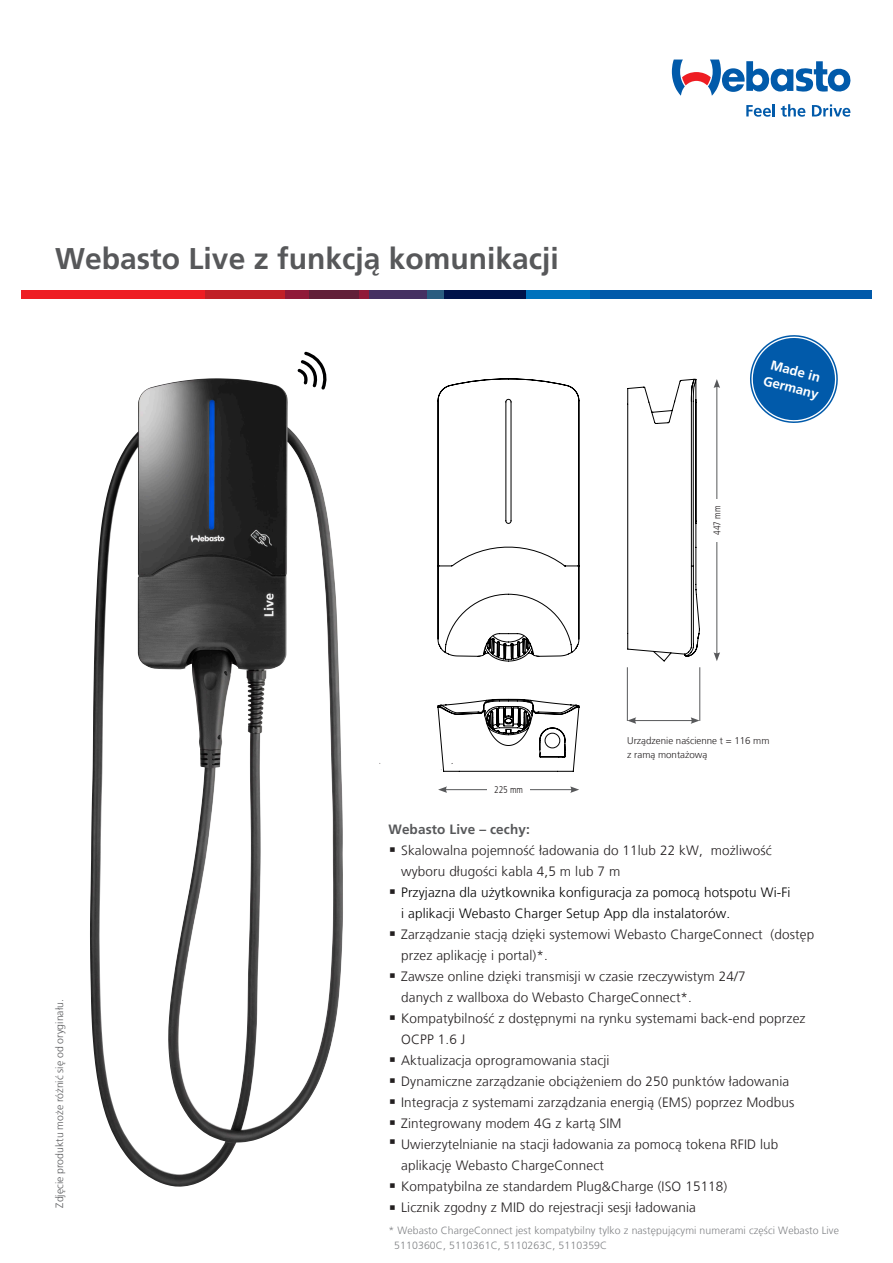
<style>
.page{position:relative;width:893px;height:1263px;background:#fff}
.page>*{position:absolute;margin:0;border:0;box-sizing:border-box;transform-origin:0 0}
.Headline_20pt{font:700 30px "Frutiger LT Com";color:#57585a}
.t1{font:300 13.5px/21px "Frutiger LT Com";letter-spacing:.01em;color:#231f20}
.t2{font:300 13.5px/21px "Frutiger LT Com";letter-spacing:.01em;color:#000}
.t3{font:700 13.5px "Frutiger LT Com";letter-spacing:.01em;color:#57585a}
.t4{font:700 13.35px/17.2px "Frutiger";color:#fff}
.t5{font:300 10.5px "Frutiger LT Com";letter-spacing:.01em;color:#808285}
.Overline_Table_bold{font:300 10.5px "Frutiger LT Com";color:#57585a}
.t6{font:300 10.5px "Frutiger";letter-spacing:.01em;color:#808285}
._05_Table_Copy_right{font:300 9.75px/13.4px "Frutiger LT Com";color:#231f20}
._04_Table_Copy_left{font:300 condensed 9.75px "Frutiger LT Com";color:#231f20}
</style>
<div class="page">
<svg style="left:746px;top:104px;width:29px;height:13px"></svg>
<svg style="left:781px;top:104px;width:24px;height:13px"></svg>
<svg style="left:812px;top:104px;width:38px;height:13px"></svg>
<svg style="left:672px;top:60px;width:178px;height:36px"></svg>
<div style="left:21px;top:290px;width:184px;height:8px;background:#ee1d23"></div>
<div style="left:205px;top:290px;width:80px;height:8px;background:#c12027"></div>
<div style="left:285px;top:290px;width:24px;height:8px;background:#901938"></div>
<div style="left:309px;top:290px;width:50px;height:8px;background:#611f38"></div>
<div style="left:359px;top:290px;width:10px;height:8px;background:#901938"></div>
<div style="left:369px;top:290px;width:57px;height:8px;background:#453162"></div>
<div style="left:426px;top:290px;width:18px;height:8px;background:#2a5d80"></div>
<div style="left:444px;top:290px;width:82px;height:8px;background:#00134a"></div>
<div style="left:526px;top:290px;width:64px;height:8px;background:#0072bc"></div>
<div style="left:590px;top:290px;width:282px;height:8px;background:#015aaa"></div>
<img style="left:90px;top:378px;width:253px;height:809px">
<svg style="left:298px;top:352px;width:28px;height:38px"></svg>
<hr style="left:717px;top:386px;width:1px;height:269px;background:#57585a">
<svg style="left:714px;top:379px;width:6px;height:9px"></svg>
<svg style="left:714px;top:652px;width:6px;height:9px"></svg>
<div style="left:713px;top:499px;width:8px;height:42px;background:#fff"></div>
<hr style="left:634px;top:720px;width:59px;height:1px;background:#57585a">
<svg style="left:691px;top:717px;width:8px;height:7px"></svg>
<svg style="left:628px;top:717px;width:8px;height:7px"></svg>
<hr style="left:445px;top:789px;width:128px;height:1px;background:#57585a">
<svg style="left:570px;top:786px;width:9px;height:7px"></svg>
<svg style="left:438px;top:786px;width:9px;height:7px"></svg>
<div style="left:487px;top:785px;width:43px;height:9px;background:#fff"></div>
<hr style="left:627px;top:667px;width:1px;height:54px;background:#57585a">
<hr style="left:699px;top:667px;width:1px;height:54px;background:#57585a">
<svg style="left:437px;top:378px;width:142px;height:283px"></svg>
<svg style="left:627px;top:379px;width:73px;height:282px"></svg>
<svg style="left:437px;top:699px;width:142px;height:73px"></svg>
<div style="left:460px;top:717px;width:13px;height:18px;background:#fff"></div>
<svg style="left:750px;top:335px;width:88px;height:88px"></svg>
<p class="Headline_20pt" style="left:55px;top:241px;width:505px">Webasto Live z funkcją komunikacji</p>
<p class="_04_Table_Copy_left" style="left:711px;top:535px;width:30px;rotate:-90deg">447 mm</p>
<p class="t4" style="left:770px;top:355px;width:58px;rotate:15deg">Made in<br>G rmany</p>
<p class="_04_Table_Copy_left" style="left:494px;top:784px;width:30px">225 mm</p>
<p class="_05_Table_Copy_right" style="left:627px;top:734px;width:144px">Urządzenie naścienne t = 116 mm z ramą montażową</p>
<p class="Overline_Table_bold" style="left:53px;top:1208px;width:210px;rotate:-90deg">Zdjęcie produktu może różnić się od oryginału.</p>
<p class="t3" style="left:388px;top:821px;width:143px">Webasto Live – cechy:</p>
<p class="t1" style="left:401px;top:839px;width:372px">Skalowalna pojemność ładowania do 11lub 22 kW, możliwość wyboru długości kabla 4,5 m lub 7 m</p>
<p class="t2" style="left:401px;top:881px;width:391px">Przyjazna dla użytkownika konfiguracja za pomocą hotspotu Wi-Fi i aplikacji Webasto Charger Setup App dla instalatorów.</p>
<p class="t1" style="left:401px;top:923px;width:415px">Zarządzanie stacją dzięki systemowi Webasto ChargeConnect (dostęp przez aplikację i portal)*.<br>Zawsze online dzięki transmisji w czasie rzeczywistym 24/7<br>danych z wallboxa do Webasto ChargeConnect*.<br>Kompatybilność z dostępnymi na rynku systemami back-end poprzez OCPP 1.6 J<br>Aktualizacja oprogramowania stacji<br>Dynamiczne zarządzanie obciążeniem do 250 punktów ładowania Integracja z systemami zarządzania energią (EMS) poprzez Modbus Zintegrowany modem 4G z kartą SIM<br>Uwierzytelnianie na stacji ładowania za pomocą tokena RFID lub aplikację Webasto ChargeConnect<br>Kompatybilna ze standardem Plug&amp;Charge (ISO 15118)<br>Licznik zgodny z MID do rejestracji sesji ładowania</p>
<p class="t5" style="left:388px;top:1224px;width:452px">* Webasto ChargeConnect jest kompatybilny tylko z następującymi numerami części Webasto Live</p>
<p class="t6" style="left:394px;top:1239px;width:214px">5110360C, 5110361C, 5110263C, 5110359C</p>
</div>
